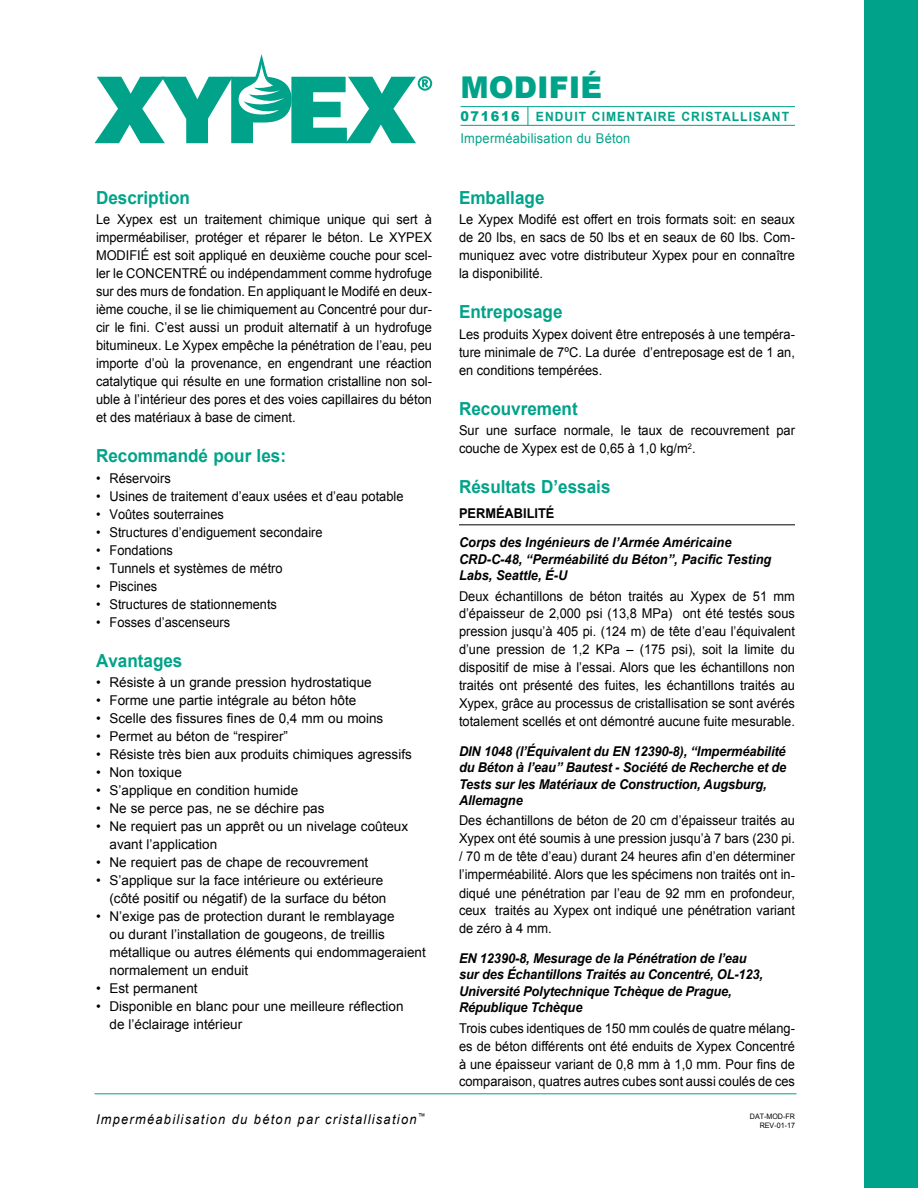
<style>
.page{position:relative;width:918px;height:1188px;background:#fff}
.page>*{position:absolute;margin:0;border:0;box-sizing:border-box;transform-origin:0 0}
.t1{font:900 30px "Arial";color:#00a389}
.t2{font:700 18px "Arial";color:#00a389;scale:.95 1}
.t3{font:13.5px/18px "Arial";color:#000;text-align:justify;scale:.95 1}
.t4{font:13.5px/18px "Arial";color:#000}
.t5{font:italic 700 13.5px/16.2px "Arial";letter-spacing:-.01em;color:#000;scale:.95 1}
.t6{font:italic 13.5px "Arial";letter-spacing:.1em;color:#000;scale:.95 1}
.t7{font:13.5px "Arial";letter-spacing:.02em;color:#00a389;scale:.95 1}
.t8{font:700 13.5px "Arial";color:#000;scale:.95 1}
.t9{font:700 12.75px "Arial";letter-spacing:.085em;color:#00a389;scale:.95 1}
.t10{font:7.5px/9px "Arial";color:#000;text-align:right;scale:.95 1}
.s1{font-weight:900;font-size:13.5px}
.s2{font-weight:400;font-size:19.8px}
</style>
<div class="page">
<div style="left:864px;top:0;width:54px;height:1188px;background:#00a389"></div>
<hr style="left:459px;top:524px;width:336px;height:1px;background:#000">
<hr style="left:460px;top:106px;width:335px;height:1px;background:#00a389">
<hr style="left:460px;top:125px;width:335px;height:1px;background:#00a389">
<hr style="left:94px;top:1093px;width:702px;height:1px;background:#00a389">
<svg style="left:95px;top:54px;width:337px;height:89px"></svg>
<h2 class="t2" style="left:96px;top:185px;width:101px">Description</h2>
<p class="t3" style="left:96px;top:211px;width:355px">Le Xypex est un traitement chimique unique qui sert à imperméabiliser, protéger et réparer le béton. Le XYPEX MODIFIÉ est soit appliqué en deuxième couche pour scel&shy;ler le CONCENTRÉ ou indépendamment comme hydrofuge sur des murs de fondation. En appliquant le Modifé en deux&shy;ième couche, il se lie chimiquement au Concentré pour dur&shy;cir le fini. C’est aussi un produit alternatif à un hydrofuge bitumineux. Le Xypex empêche la pénétration de l’eau, peu importe d’où la provenance, en engendrant une réaction catalytique qui résulte en une formation cristalline non sol&shy;uble à l’intérieur des pores et des voies capillaires du béton et des matériaux à base de ciment.</p>
<h2 class="t2" style="left:96px;top:444px;width:202px">Recommandé pour les:</h2>
<p class="t3" style="left:96px;top:469px;width:80px">• Réservoirs</p>
<p class="t3" style="left:96px;top:487px;width:325px">• Usines de traitement d’eaux usées et d’eau potable</p>
<p class="t3" style="left:96px;top:505px;width:136px">• Voûtes souterraines</p>
<p class="t3" style="left:96px;top:523px;width:240px">• Structures d’endiguement secondaire</p>
<p class="t3" style="left:96px;top:541px;width:83px">• Fondations</p>
<p class="t3" style="left:96px;top:559px;width:198px">• Tunnels et systèmes de métro</p>
<p class="t3" style="left:96px;top:577px;width:66px">• Piscines</p>
<p class="t3" style="left:96px;top:595px;width:192px">• Structures de stationnements</p>
<p class="t3" style="left:96px;top:613px;width:143px">• Fosses d’ascenseurs</p>
<h2 class="t2" style="left:96px;top:648px;width:93px">Avantages</h2>
<p class="t4" style="left:96px;top:674px;width:277px">• Résiste à un grande pression hydrostatique</p>
<p class="t4" style="left:96px;top:692px;width:262px">• Forme une partie intégrale au béton hôte</p>
<p class="t4" style="left:96px;top:710px;width:289px">• Scelle des fissures fines de 0,4 mm ou moins</p>
<p class="t4" style="left:96px;top:728px;width:194px">• Permet au béton de “respirer”</p>
<p class="t4" style="left:96px;top:746px;width:317px">• Résiste très bien aux produits chimiques agressifs</p>
<p class="t4" style="left:96px;top:764px;width:87px">• Non toxique</p>
<p class="t4" style="left:96px;top:782px;width:204px">• S’applique en condition humide</p>
<p class="t4" style="left:96px;top:800px;width:230px">• Ne se perce pas, ne se déchire pas</p>
<p class="t4" style="left:110px;top:818px;width:300px;text-indent:-14px">• Ne requiert pas un apprêt ou un nivelage coûteux avant l’application</p>
<p class="t4" style="left:96px;top:854px;width:274px">• Ne requiert pas de chape de recouvrement</p>
<p class="t4" style="left:96px;top:872px;width:292px;text-align:right">• S’applique sur la face intérieure ou extérieure (côté positif ou négatif) de la surface du béton</p>
<p class="t4" style="left:110px;top:908px;width:318px;text-indent:-14px">• N’exige pas de protection durant le remblayage<br>ou durant l’installation de gougeons, de treillis métallique ou autres éléments qui endommageraient normalement un enduit</p>
<p class="t4" style="left:96px;top:980px;width:103px">• Est permanent</p>
<p class="t4" style="left:110px;top:998px;width:296px;text-indent:-14px">• Disponible en blanc pour une meilleure réflection de l’éclairage intérieur</p>
<h1 class="t1" style="left:460px;top:66px;width:143px">MODIFIÉ</h1>
<p class="t9" style="left:460px;top:108px;width:347px"><span class="s1">071616</span> <span class="s2">|</span> ENDUIT CIMENTAIRE CRISTALLISANT</p>
<p class="t7" style="left:460px;top:130px;width:180px">Imperméabilisation du Béton</p>
<h2 class="t2" style="left:459px;top:185px;width:92px">Emballage</h2>
<p class="t3" style="left:459px;top:211px;width:355px">Le Xypex Modifé est offert en trois formats soit: en seaux de 20 lbs, en sacs de 50 lbs et en seaux de 60 lbs. Com&shy;muniquez avec votre distributeur Xypex pour en connaître la disponibilité.</p>
<h2 class="t2" style="left:459px;top:300px;width:111px">Entreposage</h2>
<p class="t3" style="left:459px;top:325px;width:355px">Les produits Xypex doivent être entreposés à une tempéra&shy;ture minimale de 7ºC. La durée d’entreposage est de 1 an, en conditions tempérées.</p>
<h2 class="t2" style="left:459px;top:396px;width:127px">Recouvrement</h2>
<p class="t3" style="left:459px;top:422px;width:355px">Sur une surface normale, le taux de recouvrement par couche de Xypex est de 0,65 à 1,0 kg/m<sup>2</sup>.</p>
<h2 class="t2" style="left:459px;top:475px;width:161px">Résultats D’essais</h2>
<p class="t8" style="left:459px;top:504px;width:102px">PERMÉABILITÉ</p>
<p class="t5" style="left:459px;top:535px;width:330px">Corps des Ingénieurs de l’Armée Américaine<br>CRD-C-48, “Perméabilité du Béton”, Pacific Testing<br>Labs, Seattle, É-U</p>
<p class="t3" style="left:459px;top:587px;width:355px">Deux échantillons de béton traités au Xypex de 51 mm d’épaisseur de 2,000 psi (13,8 MPa) ont été testés sous pression jusqu’à 405 pi. (124 m) de tête d’eau l’équivalent d’une pression de 1,2 KPa – (175 psi), soit la limite du dispositif de mise à l’essai. Alors que les échantillons non traités ont présenté des fuites, les échantillons traités au Xypex, grâce au processus de cristallisation se sont avérés totalement scellés et ont démontré aucune fuite mesurable.</p>
<p class="t5" style="left:459px;top:744px;width:346px">DIN 1048 (l’Équivalent du EN 12390-8), “Imperméabilité du Béton à l’eau” Bautest - Société de Recherche et de Tests sur les Matériaux de Construction, Augsburg, Allemagne</p>
<p class="t3" style="left:459px;top:812px;width:355px">Des échantillons de béton de 20 cm d’épaisseur traités au Xypex ont été soumis à une pression jusqu’à 7 bars (230 pi. / 70 m de tête d’eau) durant 24 heures afin d’en déterminer l’imperméabilité. Alors que les spécimens non traités ont in&shy;diqué une pénétration par l’eau de 92 mm en profondeur, ceux traités au Xypex ont indiqué une pénétration variant de zéro à 4 mm.</p>
<p class="t5" style="left:459px;top:951px;width:322px">EN 12390-8, Mesurage de la Pénétration de l’eau sur des Échantillons Traités au Concentré, OL-123, Université Polytechnique Tchèque de Prague, République Tchèque</p>
<p class="t3" style="left:459px;top:1019px;width:355px">Trois cubes identiques de 150 mm coulés de quatre mélang&shy;es de béton différents ont été enduits de Xypex Concentré à une épaisseur variant de 0,8 mm à 1,0 mm. Pour fins de comparaison, quatres autres cubes sont aussi coulés de ces</p>
<p class="t6" style="left:96px;top:1110px;width:348px">Imperméabilisation du béton par cristallisation<sup>™</sup></p>
<p class="t10" style="left:750px;top:1112px;width:49px">DAT-MOD-FR<br>REV-01-17</p>
</div>
